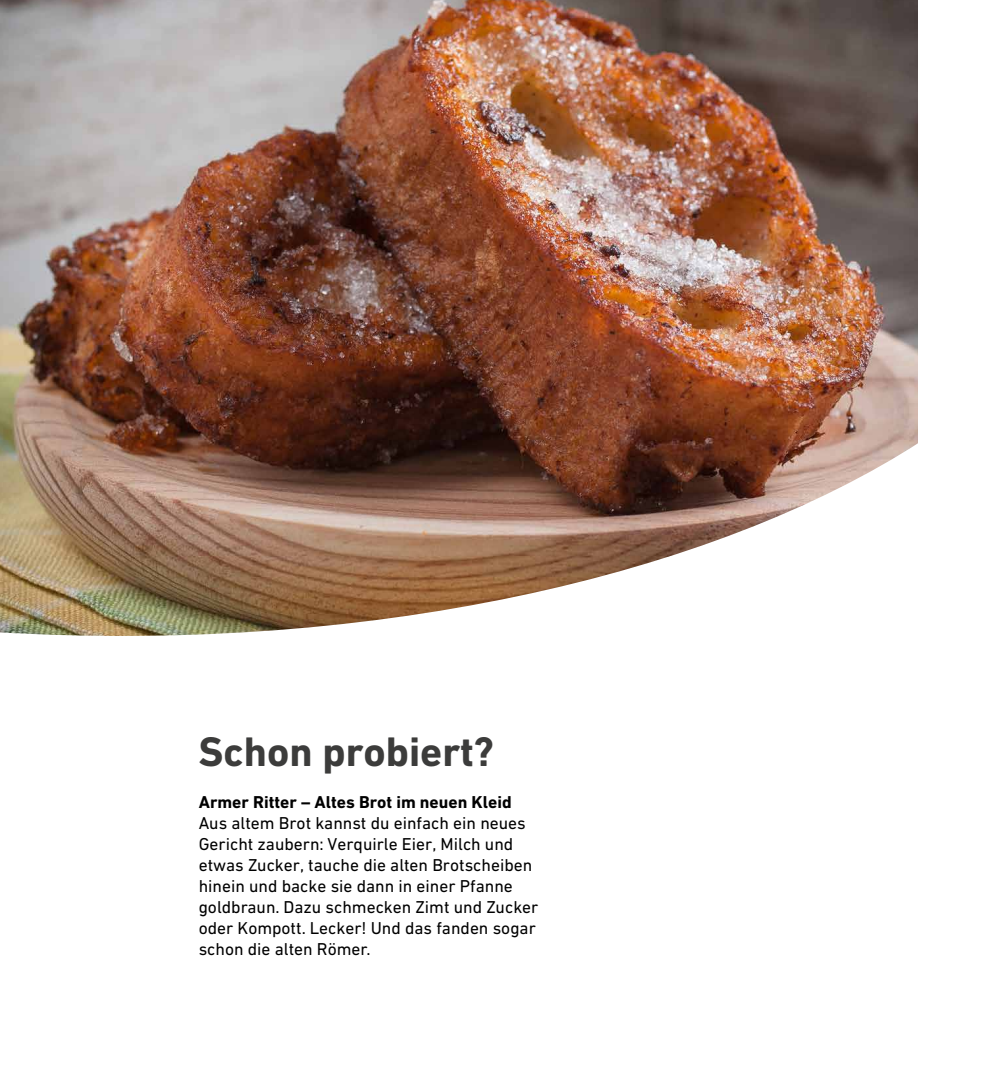
<style>
.page{position:relative;width:993px;height:1067px;background:#fff}
.page>*{position:absolute;margin:0;border:0;box-sizing:border-box;transform-origin:0 0}
.Überschrift_groß_24p{font:700 42px "DIN Next W1 G";color:#3c3c3b}
.DinText_schwarz{font:17.5px/21px "DIN Next W1 G";color:#000}
.Überschrift_10pt_sch{font:700 17.5px "DIN Next W1 G";color:#000}
</style>
<div class="page">
<img style="left:0;top:0;width:918px;height:636px">
<p class="Überschrift_groß_24p" style="left:198px;top:727px;width:297px">Schon probiert?</p>
<p class="Überschrift_10pt_sch" style="left:199px;top:791px;width:314px">Armer Ritter – Altes Brot im neuen Kleid</p>
<p class="DinText_schwarz" style="left:199px;top:812px;width:341px">Aus altem Brot kannst du einfach ein neues Gericht zaubern: Verquirle Eier, Milch und etwas Zucker, tauche die alten Brotscheiben hinein und backe sie dann in einer Pfanne goldbraun. Dazu schmecken Zimt und Zucker oder Kompott. Lecker! Und das fanden sogar schon die alten Römer.</p>
</div>
